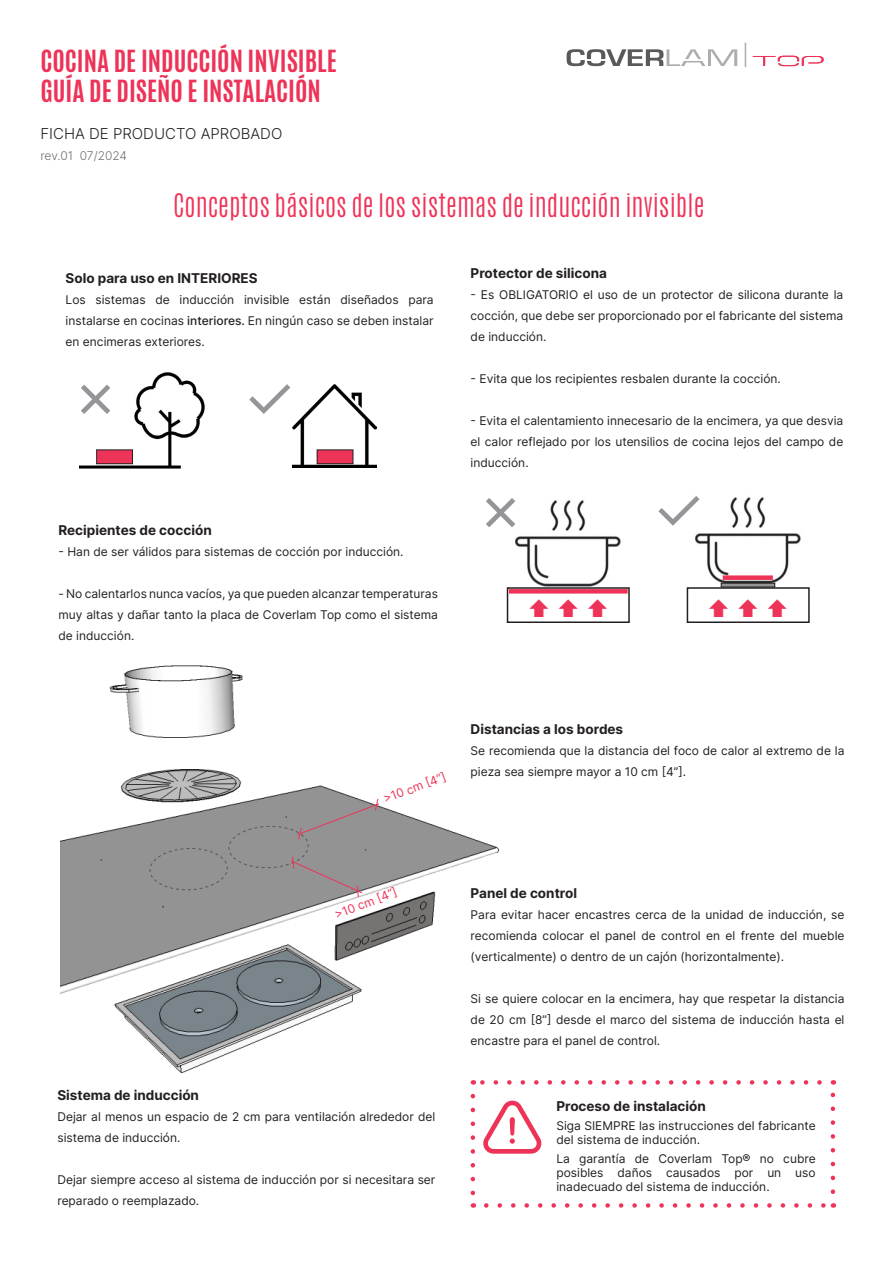
<style>
.page{position:relative;width:893px;height:1263px;background:#fff}
.page>*{position:absolute;margin:0;border:0;box-sizing:border-box;transform-origin:0 0}
.t1{font:60px "Inter";color:#939598}
.t2{font:300 27px "Antonio";color:#ee3358}
.t3{font:700 25.5px "Antonio";color:#ee3358}
.t4{font:22.5px "Inter";color:#ee3358}
.t5{font:300 15px "Inter";color:#231f20}
.t6{font:700 13.5px "Inter";color:#231f20}
.t7{font:12px/21px "Inter";color:#231f20;text-align:justify}
.t8{font:12px "Inter";color:#ee3358}
.t9{font:300 12px "Inter";letter-spacing:-.015em;color:#6c6d70}
.s1{font-weight:500}
</style>
<div class="page">
<img style="left:515px;top:500px;width:106px;height:87px">
<div style="left:507px;top:587px;width:123px;height:36px;border:2px solid #231f20"></div>
<div style="left:509px;top:589px;width:119px;height:5px;background:#ee3358"></div>
<img style="left:695px;top:497px;width:106px;height:90px">
<div style="left:687px;top:587px;width:123px;height:36px;border:2px solid #231f20"></div>
<div style="left:721px;top:583px;width:54px;height:4px;border:1px solid #231f20"></div>
<div style="left:723px;top:575px;width:50px;height:5px;background:#ee3358"></div>
<img style="left:61px;top:665px;width:438px;height:420px">
<svg style="left:149px;top:798px;width:231px;height:100px;background:#989797"></svg>
<img style="left:79px;top:372px;width:126px;height:97px">
<div style="left:97px;top:450px;width:36px;height:14px;background:#ee3358"></div>
<div style="left:96px;top:449px;width:37px;height:15px;border:1px solid #231f20"></div>
<img style="left:293px;top:384px;width:83px;height:84px">
<div style="left:317px;top:450px;width:36px;height:14px;background:#ee3358"></div>
<div style="left:317px;top:449px;width:36px;height:15px;border:1px solid #231f20"></div>
<svg style="left:486px;top:1203px;width:340px;height:5px"></svg>
<svg style="left:480px;top:1080px;width:340px;height:5px"></svg>
<svg style="left:471px;top:1096px;width:4px;height:112px"></svg>
<svg style="left:831px;top:1080px;width:4px;height:112px"></svg>
<svg style="left:483px;top:1100px;width:59px;height:54px"></svg>
<svg style="left:567px;top:49px;width:170px;height:17px"></svg>
<svg style="left:745px;top:43px;width:1px;height:24px"></svg>
<svg style="left:753px;top:56px;width:70px;height:10px"></svg>
<p class="t3" style="left:40px;top:41px;width:298px">COCINA DE INDUCCIÓN INVISIBLE</p>
<p class="t3" style="left:40px;top:72px;width:282px">GUÍA DE DISEÑO E INSTALACIÓN</p>
<p class="t5" style="left:40px;top:123px;width:243px">FICHA DE PRODUCTO APROBADO</p>
<p class="t9" style="left:40px;top:147px;width:88px">rev.01 07/2024</p>
<p class="t2" style="left:173px;top:186px;width:533px">Conceptos básicos de los sistemas de inducción invisible</p>
<p class="t6" style="left:66px;top:268px;width:194px">Solo para uso en INTERIORES</p>
<p class="t7" style="left:66px;top:289px;width:370px">Los sistemas de inducción invisible están diseñados para instalarse en cocinas <span class="s1">interiores.</span> En ningún caso se deben instalar en encimeras exteriores.</p>
<p class="t1" style="left:69px;top:354px;width:54px">✗</p>
<p class="t1" style="left:243px;top:354px;width:54px">✓</p>
<p class="t6" style="left:58px;top:520px;width:155px">Recipientes de cocción</p>
<p class="t7" style="left:58px;top:541px;width:347px">- Han de ser válidos para sistemas de cocción por inducción.</p>
<p class="t7" style="left:58px;top:583px;width:381px">- No calentarlos nunca vacíos, ya que pueden alcanzar temperaturas muy altas y dañar tanto la placa de Coverlam Top como el sistema de inducción.</p>
<p class="t6" style="left:471px;top:264px;width:138px">Protector de silicona</p>
<p class="t7" style="left:471px;top:284px;width:374px">- Es OBLIGATORIO el uso de un protector de silicona durante la cocción, que debe ser proporcionado por el fabricante del sistema de inducción.</p>
<p class="t7" style="left:471px;top:368px;width:312px">- Evita que los recipientes resbalen durante la cocción.</p>
<p class="t7" style="left:471px;top:410px;width:374px">- Evita el calentamiento innecesario de la encimera, ya que desvia el calor reflejado por los utensilios de cocina lejos del campo de inducción.</p>
<p class="t1" style="left:474px;top:467px;width:54px">✗</p>
<p class="t1" style="left:652px;top:465px;width:54px">✓</p>
<p class="t4" style="left:527px;top:592px;width:83px">⬆ ⬆ ⬆</p>
<p class="t4" style="left:707px;top:592px;width:83px">⬆ ⬆ ⬆</p>
<p class="t8" style="left:381px;top:791px;width:67px;rotate:-21deg">&gt;10 cm [4”]</p>
<p class="t6" style="left:471px;top:719px;width:154px">Distancias a los bordes</p>
<p class="t7" style="left:471px;top:740px;width:375px">Se recomienda que la distancia del foco de calor al extremo de la pieza sea siempre mayor a 10 cm [4”].</p>
<p class="t8" style="left:332px;top:906px;width:67px;rotate:-21deg">&gt;10 cm [4”]</p>
<p class="t6" style="left:57px;top:1085px;width:143px">Sistema de inducción</p>
<p class="t7" style="left:57px;top:1105px;width:379px">Dejar al menos un espacio de 2 cm para ventilación alrededor del sistema de inducción.</p>
<p class="t7" style="left:57px;top:1168px;width:379px">Dejar siempre acceso al sistema de inducción por si necesitara ser reparado o reemplazado.</p>
<p class="t6" style="left:471px;top:883px;width:108px">Panel de control</p>
<p class="t7" style="left:471px;top:903px;width:375px">Para evitar hacer encastres cerca de la unidad de inducción, se recomienda colocar el panel de control en el frente del mueble (verticalmente) o dentro de un cajón (horizontalmente).</p>
<p class="t7" style="left:471px;top:987px;width:375px">Si se quiere colocar en la encimera, hay que respetar la distancia de 20 cm [8”] desde el marco del sistema de inducción hasta el encastre para el panel de control.</p>
<p class="t6" style="left:556px;top:1096px;width:151px">Proceso de instalación</p>
<p class="t7" style="left:556px;top:1118px;width:261px;line-height:14.4px">Siga SIEMPRE las instrucciones del fabricante del sistema de inducción.</p>
<p class="t7" style="left:556px;top:1151px;width:261px;line-height:14.4px">La garantía de Coverlam Top® no cubre posibles daños causados por un uso inadecuado del sistema de inducción.</p>
</div>
